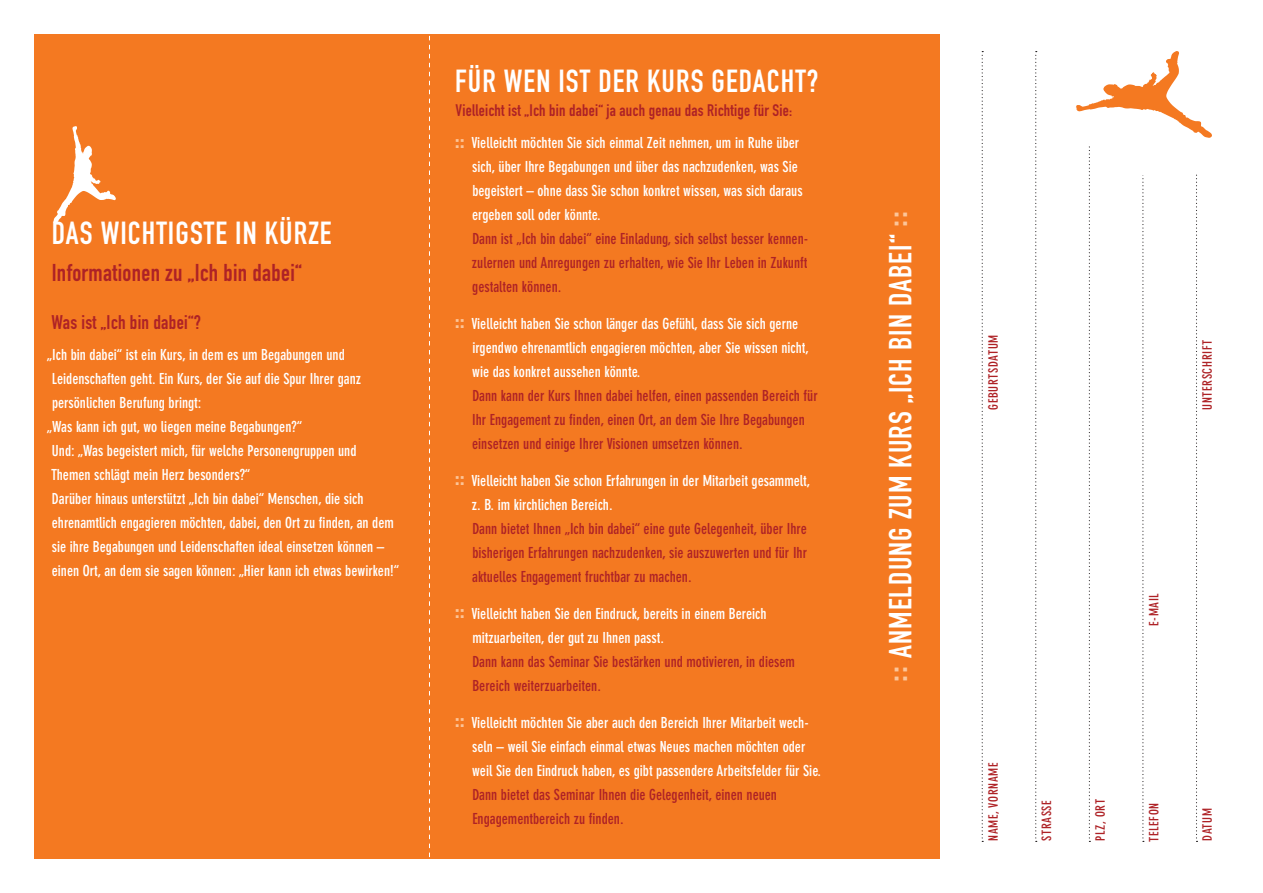
<style>
.page{position:relative;width:1263px;height:893px;background:#fff}
.page>*{position:absolute;margin:0;border:0;box-sizing:border-box;transform-origin:0 0}
.t1{font:31.5px "DIN Engschrift";letter-spacing:.035em;color:#fff}
.t2{font:24px "DIN Engschrift";letter-spacing:.015em;color:#ae2226}
.t3{font:19.5px "DIN Engschrift";letter-spacing:.015em;color:#ae2226}
.t4{font:16.5px "DIN Engschrift";letter-spacing:.015em;color:#ae2226}
.t5{font:700 condensed 15px/24px "DIN Neuzeit Grotesk";color:#fff}
.t6{font:700 condensed 15px/24px "DIN Neuzeit Grotesk";color:#ae2226}
.t7{font:700 condensed 12.75px "DIN Neuzeit Grotesk";letter-spacing:.05em;color:#ae2226}
.s1{font-family:"DIN Engschrift";font-weight:400;font-stretch:normal;font-size:27px;color:#fcc599}
.s2{font-size:37.5px;color:#fcc599}
</style>
<div class="page">
<div style="left:34px;top:34px;width:906px;height:825px;background:#f47921"></div>
<svg style="left:429px;top:35px;width:1px;height:823px"></svg>
<svg style="left:982px;top:51px;width:1px;height:791px"></svg>
<svg style="left:1035px;top:51px;width:2px;height:791px"></svg>
<svg style="left:53px;top:126px;width:63px;height:98px"></svg>
<svg style="left:1076px;top:51px;width:136px;height:791px"></svg>
<h1 class="t1" style="left:52px;top:222px;width:281px">DAS WICHTIGSTE IN KÜRZE</h1>
<h2 class="t2" style="left:52px;top:264px;width:252px">Informationen zu „Ich bin dabei“</h2>
<h3 class="t3" style="left:51px;top:315px;width:151px">Was ist „Ich bin dabei“?</h3>
<p class="t5" style="left:47px;top:343px;width:299px">„Ich bin dabei“ ist ein Kurs, in dem es um Begabungen und</p>
<p class="t5" style="left:52px;top:367px;width:311px">Leidenschaften geht. Ein Kurs, der Sie auf die Spur Ihrer ganz</p>
<p class="t5" style="left:52px;top:391px;width:151px">persönlichen Berufung bringt:</p>
<p class="t5" style="left:47px;top:415px;width:257px">„Was kann ich gut, wo liegen meine Begabungen?“</p>
<p class="t5" style="left:52px;top:439px;width:306px">Und: „Was begeistert mich, für welche Personengruppen und</p>
<p class="t5" style="left:51px;top:463px;width:201px">Themen schlägt mein Herz besonders?“</p>
<p class="t5" style="left:52px;top:487px;width:313px">Darüber hinaus unterstützt „Ich bin dabei“ Menschen, die sich</p>
<p class="t5" style="left:52px;top:511px;width:344px">ehrenamtlich engagieren möchten, dabei, den Ort zu finden, an dem</p>
<p class="t5" style="left:52px;top:535px;width:334px">sie ihre Begabungen und Leidenschaften ideal einsetzen können –</p>
<p class="t5" style="left:52px;top:559px;width:349px">einen Ort, an dem sie sagen können: „Hier kann ich etwas bewirken!“</p>
<h1 class="t1" style="left:455px;top:70px;width:365px">FÜR WEN IST DER KURS GEDACHT?</h1>
<p class="t4" style="left:456px;top:104px;width:338px">Vielleicht ist „Ich bin dabei“ ja auch genau das Richtige für Sie:</p>
<p class="t5" style="left:472px;top:132px;width:332px;text-indent:-17px"><span class="s1">::</span> Vielleicht möchten Sie sich einmal Zeit nehmen, um in Ruhe über sich, über Ihre Begabungen und über das nachzudenken, was Sie begeistert – ohne dass Sie schon konkret wissen, was sich daraus ergeben soll oder könnte.</p>
<p class="t6" style="left:472px;top:228px;width:338px;text-align:justify">Dann ist „Ich bin dabei“ eine Einladung, sich selbst besser kennen&shy;zulernen und Anregungen zu erhalten, wie Sie Ihr Leben in Zukunft gestalten können.</p>
<p class="t5" style="left:472px;top:313px;width:338px;text-indent:-18px"><span class="s1">::</span> Vielleicht haben Sie schon länger das Gefühl, dass Sie sich gerne irgendwo ehrenamtlich engagieren möchten, aber Sie wissen nicht, wie das konkret aussehen könnte.</p>
<p class="t6" style="left:472px;top:385px;width:347px">Dann kann der Kurs Ihnen dabei helfen, einen passenden Bereich für<br>Ihr Engagement zu finden, einen Ort, an dem Sie Ihre Begabungen einsetzen und einige Ihrer Visionen umsetzen können.</p>
<p class="t5" style="left:472px;top:470px;width:340px;text-indent:-17px"><span class="s1">::</span> Vielleicht haben Sie schon Erfahrungen in der Mitarbeit gesammelt, z. B. im kirchlichen Bereich.</p>
<p class="t6" style="left:472px;top:518px;width:336px;text-align:justify">Dann bietet Ihnen „Ich bin dabei“ eine gute Gelegenheit, über Ihre bisherigen Erfahrungen nachzudenken, sie auszuwerten und für Ihr aktuelles Engagement fruchtbar zu machen.</p>
<p class="t5" style="left:472px;top:603px;width:296px;text-indent:-18px"><span class="s1">::</span> Vielleicht haben Sie den Eindruck, bereits in einem Bereich mitzuarbeiten, der gut zu Ihnen passt.</p>
<p class="t6" style="left:472px;top:651px;width:324px">Dann kann das Seminar Sie bestärken und motivieren, in diesem<br>Bereich weiterzuarbeiten.</p>
<p class="t5" style="left:472px;top:711px;width:351px;text-indent:-18px"><span class="s1">::</span> Vielleicht möchten Sie aber auch den Bereich Ihrer Mitarbeit wech&shy;seln – weil Sie einfach einmal etwas Neues machen möchten oder weil Sie den Eindruck haben, es gibt passendere Arbeitsfelder für Sie.</p>
<p class="t6" style="left:472px;top:783px;width:306px">Dann bietet das Seminar Ihnen die Gelegenheit, einen neuen<br>Engagementbereich zu finden.</p>
<h1 class="t1" style="left:889px;top:682px;width:472px;rotate:-90deg"><span class="s2">::</span> ANMELDUNG ZUM KURS „ICH BIN DABEI“ <span class="s2">::</span></h1>
<p class="t7" style="left:988px;top:410px;width:77px;rotate:-90deg">GEBURTSDATUM</p>
<p class="t7" style="left:1202px;top:410px;width:72px;rotate:-90deg">UNTERSCHRIFT</p>
<p class="t7" style="left:1149px;top:626px;width:34px;rotate:-90deg">E-MAIL</p>
<p class="t7" style="left:988px;top:841px;width:80px;rotate:-90deg">NAME, VORNAME</p>
<p class="t7" style="left:1042px;top:841px;width:42px;rotate:-90deg">STRASSE</p>
<p class="t7" style="left:1095px;top:841px;width:43px;rotate:-90deg">PLZ, ORT</p>
<p class="t7" style="left:1149px;top:842px;width:40px;rotate:-90deg">TELEFON</p>
<p class="t7" style="left:1202px;top:841px;width:34px;rotate:-90deg">DATUM</p>
</div>
